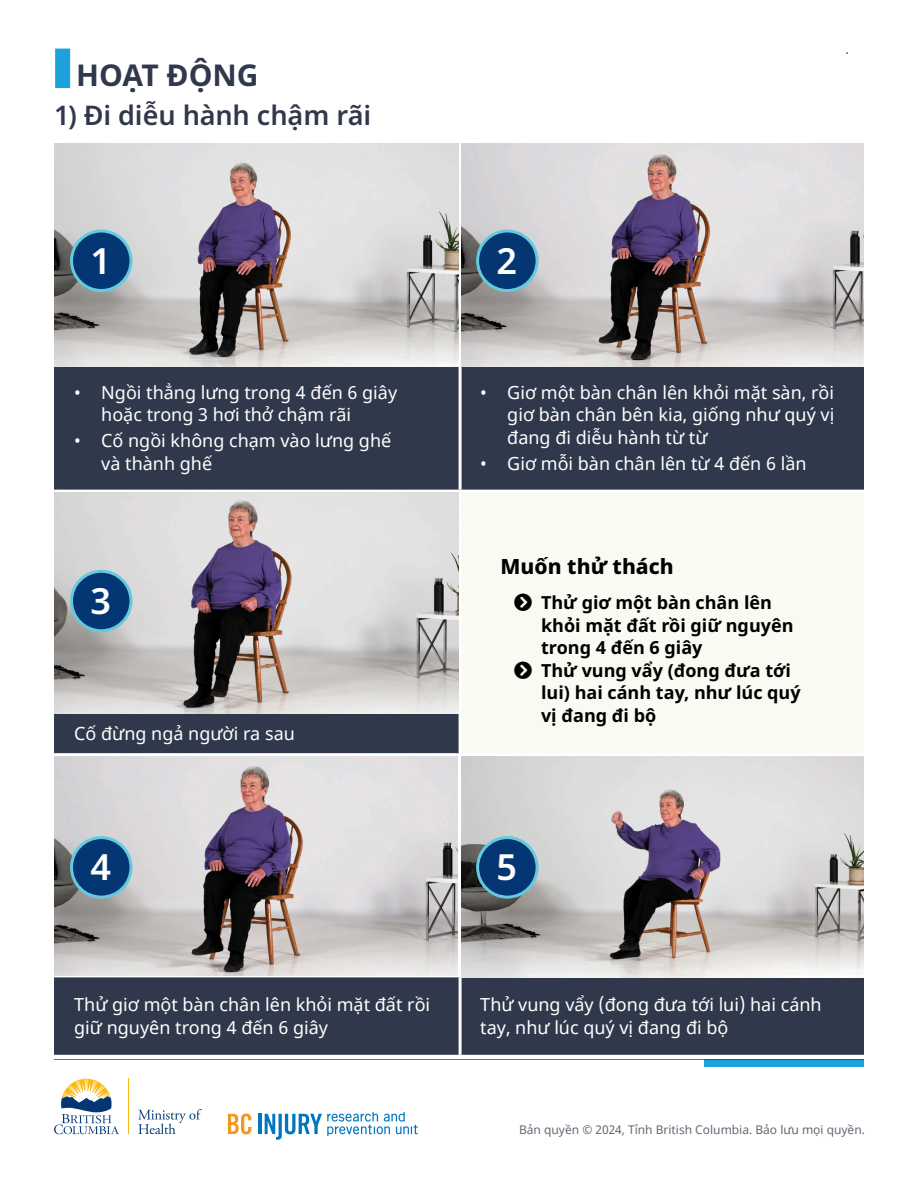
<style>
.page{position:relative;width:918px;height:1188px;background:#fff}
.page>*{position:absolute;margin:0;border:0;box-sizing:border-box;transform-origin:0 0}
.Heading_3_-_Noto_copy_no_side_bar{font:600 36px "Noto Sans";color:#fff}
.Heading_2_-_Noto{font:700 30px "Noto Sans";letter-spacing:-.005em;color:#30384b}
.Heading_3_-_Noto_copy_no_side_bar-2{font:600 27px "Noto Sans";letter-spacing:-.01em;color:#30384b}
.Heading_4_-_Noto{font:800 21px "Noto Sans";color:#000}
.Body_-_Noto{font:18px/22.5px "Noto Sans";color:#fff}
.t1{font:700 18px/22.5px "Noto Sans";color:#000}
.Bullets_for_the_demo_sections{font:18px "Noto Sans";color:#fff}
.t2{font:16.5px "Noto Sans";color:#30384b}
.t3{font:12px "Noto Sans";color:#676777}
</style>
<div class="page">
<div style="left:704px;top:1059px;width:160px;height:8px;background:#1da1dc"></div>
<svg style="left:228px;top:1113px;width:23px;height:21px"></svg>
<hr style="left:258px;top:1114px;width:3px;height:20px;background:#0076c0">
<svg style="left:265px;top:1112px;width:153px;height:28px"></svg>
<svg style="left:138px;top:1109px;width:64px;height:25px"></svg>
<svg style="left:54px;top:1079px;width:65px;height:55px"></svg>
<hr style="left:128px;top:1079px;width:1px;height:55px;background:#fdb913">
<hr style="left:54px;top:1059px;width:810px;height:1px;background:#30384b">
<div style="left:55px;top:49px;width:15px;height:39px;background:#1da1dc"></div>
<div style="left:54px;top:366px;width:810px;height:689px;background:#30384b"></div>
<div style="left:460px;top:491px;width:404px;height:264px;background:#f8fbf2"></div>
<hr style="left:459px;top:366px;width:3px;height:124px;background:#fff">
<hr style="left:459px;top:714px;width:3px;height:39px;background:#fff">
<hr style="left:459px;top:977px;width:3px;height:78px;background:#fff">
<hr style="left:54px;top:490px;width:406px;height:3px;background:#fff">
<hr style="left:460px;top:490px;width:404px;height:3px;background:#fff">
<hr style="left:459px;top:493px;width:3px;height:221px;background:#fff">
<hr style="left:54px;top:753px;width:406px;height:3px;background:#fff">
<hr style="left:460px;top:753px;width:404px;height:3px;background:#fff">
<hr style="left:459px;top:756px;width:3px;height:221px;background:#fff">
<img style="left:54px;top:144px;width:405px;height:222px">
<img style="left:462px;top:144px;width:402px;height:222px">
<img style="left:54px;top:493px;width:405px;height:221px">
<img style="left:54px;top:756px;width:404px;height:219px">
<img style="left:462px;top:756px;width:402px;height:221px">
<div style="left:72px;top:231px;width:59px;height:60px;background:#043673;border-radius:50%"></div>
<div style="left:70px;top:229px;width:63px;height:63px;border:3px solid #64cade;border-radius:50%"></div>
<div style="left:478px;top:231px;width:59px;height:60px;background:#043673;border-radius:50%"></div>
<div style="left:476px;top:229px;width:63px;height:63px;border:3px solid #64cade;border-radius:50%"></div>
<div style="left:72px;top:571px;width:59px;height:60px;background:#043673;border-radius:50%"></div>
<div style="left:70px;top:570px;width:63px;height:62px;border:3px solid #64cade;border-radius:50%"></div>
<div style="left:72px;top:838px;width:59px;height:59px;background:#043673;border-radius:50%"></div>
<div style="left:70px;top:836px;width:63px;height:63px;border:3px solid #64cade;border-radius:50%"></div>
<div style="left:478px;top:838px;width:59px;height:59px;background:#043673;border-radius:50%"></div>
<div style="left:476px;top:836px;width:63px;height:63px;border:3px solid #64cade;border-radius:50%"></div>
<p class="Heading_2_-_Noto" style="left:76px;top:58px;width:184px">HOẠT ĐỘNG</p>
<p class="Heading_3_-_Noto_copy_no_side_bar-2" style="left:54px;top:100px;width:319px">1) Đi diễu hành chậm rãi</p>
<p class="t2" style="left:843px;top:48px;width:24px">| 2</p>
<p class="Heading_3_-_Noto_copy_no_side_bar" style="left:90px;top:240px;width:22px">1</p>
<p class="Heading_3_-_Noto_copy_no_side_bar" style="left:497px;top:240px;width:22px">2</p>
<p class="Body_-_Noto" style="left:101px;top:382px;width:297px;text-indent:-27px">• Ngồi thẳng lưng trong 4 đến 6 giây hoặc trong 3 hơi thở chậm rãi</p>
<p class="Body_-_Noto" style="left:101px;top:430px;width:292px;text-indent:-27px">• Cố ngồi không chạm vào lưng ghế và thành ghế</p>
<p class="Heading_3_-_Noto_copy_no_side_bar" style="left:90px;top:580px;width:22px">3</p>
<p class="Bullets_for_the_demo_sections" style="left:74px;top:721px;width:222px">Cố đừng ngả người ra sau</p>
<p class="Body_-_Noto" style="left:507px;top:382px;width:329px;text-align:justify;text-indent:-27px">• Giơ một bàn chân lên khỏi mặt sàn, rồi giơ bàn chân bên kia, giống như quý vị đang đi diễu hành từ từ</p>
<p class="Body_-_Noto" style="left:480px;top:453px;width:328px">• Giơ mỗi bàn chân lên từ 4 đến 6 lần</p>
<p class="Heading_4_-_Noto" style="left:501px;top:555px;width:175px">Muốn thử thách</p>
<p class="t1" style="left:541px;top:592px;width:254px">Thử giơ một bàn chân lên khỏi mặt đất rồi giữ nguyên trong 4 đến 6 giây</p>
<p class="t1" style="left:541px;top:659px;width:261px">Thử vung vẩy (đong đưa tới lui) hai cánh tay, như lúc quý vị đang đi bộ</p>
<p class="Heading_3_-_Noto_copy_no_side_bar" style="left:90px;top:847px;width:22px">4</p>
<p class="Heading_3_-_Noto_copy_no_side_bar" style="left:497px;top:847px;width:22px">5</p>
<p class="Body_-_Noto" style="left:74px;top:994px;width:357px">Thử giơ một bàn chân lên khỏi mặt đất rồi giữ nguyên trong 4 đến 6 giây</p>
<p class="Body_-_Noto" style="left:480px;top:994px;width:343px">Thử vung vẩy (đong đưa tới lui) hai cánh tay, như lúc quý vị đang đi bộ</p>
<p class="t3" style="left:519px;top:1121px;width:347px">Bản quyền © 2024, Tỉnh British Columbia. Bảo lưu mọi quyền.</p>
</div>
